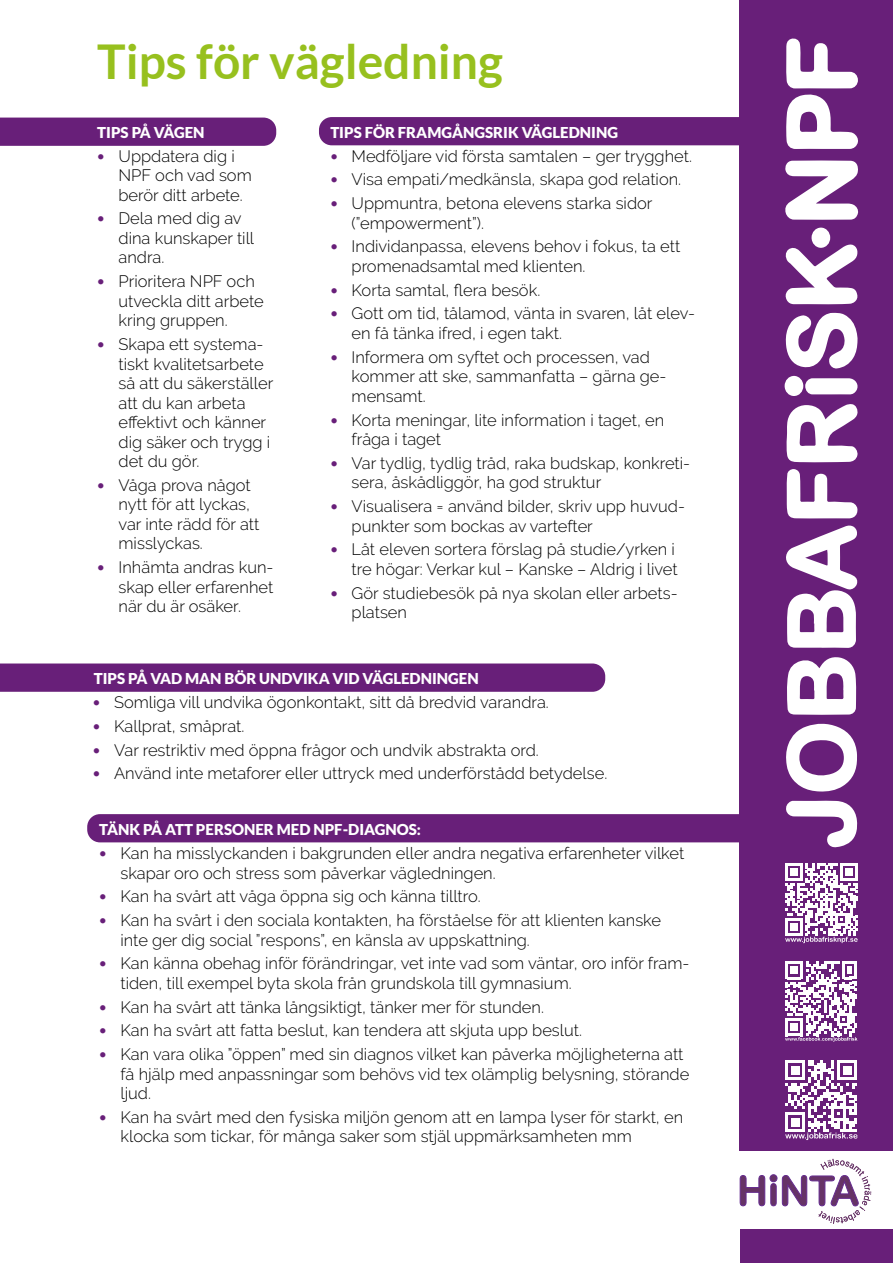
<style>
.page{position:relative;width:893px;height:1263px;background:#fff}
.page>*{position:absolute;margin:0;border:0;box-sizing:border-box;transform-origin:0 0}
.t1{font:700 48px "Lato";color:#97c01e}
.t2{font:300 16.5px/19.5px "Raleway";color:#000}
.t3{font:900 15px "Lato";color:#fff}
.s1{font-family:"Frutiger SLLOTF";font-size:15px;color:#681f79}
</style>
<div class="page">
<div style="left:0;top:118px;width:276px;height:28px;background:#681f79"></div>
<svg style="left:0;top:663px;width:605px;height:29px;background:#6c257c"></svg>
<svg style="left:740px;top:1159px;width:131px;height:65px"></svg>
<div style="left:770px;top:1175px;width:7px;height:7px;background:#636;border-radius:50%"></div>
<div style="left:770px;top:1174px;width:7px;height:8px;border:1px solid #662d91;border-radius:50%"></div>
<div style="left:740px;top:1230px;width:153px;height:33px;background:#681f79"></div>
<div style="left:87px;top:814px;width:679px;height:28px;background:#681f79;border-radius:13px"></div>
<div style="left:319px;top:117px;width:453px;height:28px;background:#681f79;border-radius:13px"></div>
<div style="left:740px;top:0;width:153px;height:1151px;background:#681f79"></div>
<svg style="left:785px;top:961px;width:72px;height:80px"></svg>
<svg style="left:785px;top:1060px;width:72px;height:80px"></svg>
<svg style="left:785px;top:863px;width:73px;height:80px"></svg>
<svg style="left:785px;top:160px;width:73px;height:60px"></svg>
<svg style="left:785px;top:244px;width:73px;height:61px"></svg>
<svg style="left:785px;top:313px;width:73px;height:56px"></svg>
<svg style="left:787px;top:469px;width:71px;height:49px"></svg>
<svg style="left:786px;top:800px;width:71px;height:47px"></svg>
<svg style="left:805px;top:378px;width:53px;height:16px"></svg>
<div style="left:812px;top:228px;width:18px;height:20px;background:#fff;border-radius:50%"></div>
<div style="left:785px;top:376px;width:18px;height:20px;background:#fff;border-radius:50%"></div>
<svg style="left:787px;top:657px;width:69px;height:58px"></svg>
<svg style="left:786px;top:404px;width:72px;height:58px"></svg>
<svg style="left:786px;top:723px;width:71px;height:69px"></svg>
<svg style="left:786px;top:38px;width:72px;height:111px"></svg>
<svg style="left:786px;top:525px;width:72px;height:123px"></svg>
<h1 class="t1" style="left:97px;top:34px;width:407px">Tips för vägledning</h1>
<h2 class="t3" style="left:97px;top:124px;width:109px">TIPS PÅ VÄGEN</h2>
<p class="t2" style="left:119px;top:146px;width:135px;text-indent:-21px"><span class="s1">•</span> Uppdatera dig i<br>NPF och vad som berör ditt arbete.</p>
<p class="t2" style="left:119px;top:209px;width:137px;text-indent:-21px"><span class="s1">•</span> Dela med dig av dina kunskaper till andra.</p>
<p class="t2" style="left:119px;top:272px;width:147px;text-indent:-21px"><span class="s1">•</span> Prioritera NPF och utveckla ditt arbete kring gruppen.</p>
<p class="t2" style="left:119px;top:334px;width:156px;text-indent:-21px"><span class="s1">•</span> Skapa ett systema&shy;tiskt kvalitetsarbete så att du säkerställer att du kan arbeta effektivt och känner dig säker och trygg i det du gör.</p>
<p class="t2" style="left:119px;top:475px;width:142px;text-indent:-21px"><span class="s1">•</span> Våga prova något nytt för att lyckas, var inte rädd för att misslyckas.</p>
<p class="t2" style="left:119px;top:557px;width:156px;text-align:justify;text-indent:-21px"><span class="s1">•</span> Inhämta andras kun&shy;skap eller erfarenhet när du är osäker.</p>
<h2 class="t3" style="left:330px;top:124px;width:289px">TIPS FÖR FRAMGÅNGSRIK VÄGLEDNING</h2>
<p class="t2" style="left:330px;top:146px;width:363px"><span class="s1">•</span> Medföljare vid första samtalen – ger trygghet.</p>
<p class="t2" style="left:330px;top:170px;width:352px"><span class="s1">•</span> Visa empati/medkänsla, skapa god relation.</p>
<p class="t2" style="left:352px;top:194px;width:302px;text-indent:-21px"><span class="s1">•</span> Uppmuntra, betona elevens starka sidor (”empowerment”).</p>
<p class="t2" style="left:352px;top:237px;width:330px;text-indent:-21px"><span class="s1">•</span> Individanpassa, elevens behov i fokus, ta ett promenadsamtal med klienten.</p>
<p class="t2" style="left:330px;top:280px;width:211px"><span class="s1">•</span> Korta samtal, flera besök.</p>
<p class="t2" style="left:352px;top:304px;width:345px;text-indent:-21px"><span class="s1">•</span> Gott om tid, tålamod, vänta in svaren, låt elev&shy;en få tänka ifred, i egen takt.</p>
<p class="t2" style="left:352px;top:347px;width:316px;text-indent:-21px"><span class="s1">•</span> Informera om syftet och processen, vad kommer att ske, sammanfatta – gärna ge&shy;mensamt.</p>
<p class="t2" style="left:352px;top:410px;width:314px;text-indent:-21px"><span class="s1">•</span> Korta meningar, lite information i taget, en fråga i taget</p>
<p class="t2" style="left:352px;top:453px;width:340px;text-indent:-21px"><span class="s1">•</span> Var tydlig, tydlig tråd, raka budskap, konkreti&shy;sera, åskådliggör, ha god struktur</p>
<p class="t2" style="left:352px;top:496px;width:335px;text-indent:-21px"><span class="s1">•</span> Visualisera = använd bilder, skriv upp huvud&shy;punkter som bockas av vartefter</p>
<p class="t2" style="left:330px;top:540px;width:349px;text-align:right"><span class="s1">•</span> Låt eleven sortera förslag på studie/yrken i tre högar: Verkar kul – Kanske – Aldrig i livet</p>
<p class="t2" style="left:352px;top:583px;width:328px;text-indent:-21px"><span class="s1">•</span> Gör studiebesök på nya skolan eller arbets&shy;platsen</p>
<h2 class="t3" style="left:94px;top:670px;width:386px">TIPS PÅ VAD MAN BÖR UNDVIKA VID VÄGLEDNINGEN</h2>
<p class="t2" style="left:93px;top:692px;width:457px"><span class="s1">•</span> Somliga vill undvika ögonkontakt, sitt då bredvid varandra.</p>
<p class="t2" style="left:93px;top:716px;width:153px"><span class="s1">•</span> Kallprat, småprat.</p>
<p class="t2" style="left:93px;top:740px;width:447px"><span class="s1">•</span> Var restriktiv med öppna frågor och undvik abstrakta ord.</p>
<p class="t2" style="left:93px;top:764px;width:516px"><span class="s1">•</span> Använd inte metaforer eller uttryck med underförstådd betydelse.</p>
<h2 class="t3" style="left:99px;top:821px;width:323px">TÄNK PÅ ATT PERSONER MED NPF-DIAGNOS:</h2>
<p class="t2" style="left:120px;top:843px;width:565px;text-indent:-21px"><span class="s1">•</span> Kan ha misslyckanden i bakgrunden eller andra negativa erfarenheter vilket skapar oro och stress som påverkar vägledningen.</p>
<p class="t2" style="left:99px;top:887px;width:383px"><span class="s1">•</span> Kan ha svårt att våga öppna sig och känna tilltro.</p>
<p class="t2" style="left:120px;top:910px;width:542px;text-indent:-21px"><span class="s1">•</span> Kan ha svårt i den sociala kontakten, ha förståelse för att klienten kanske inte ger dig social ”respons”, en känsla av uppskattning.</p>
<p class="t2" style="left:120px;top:954px;width:570px;text-indent:-21px"><span class="s1">•</span> Kan känna obehag inför förändringar, vet inte vad som väntar, oro inför fram&shy;tiden, till exempel byta skola från grundskola till gymnasium.</p>
<p class="t2" style="left:99px;top:997px;width:446px"><span class="s1">•</span> Kan ha svårt att tänka långsiktigt, tänker mer för stunden.</p>
<p class="t2" style="left:99px;top:1021px;width:484px"><span class="s1">•</span> Kan ha svårt att fatta beslut, kan tendera att skjuta upp beslut.</p>
<p class="t2" style="left:120px;top:1044px;width:570px;text-indent:-21px"><span class="s1">•</span> Kan vara olika ”öppen” med sin diagnos vilket kan påverka möjligheterna att få hjälp med anpassningar som behövs vid tex olämplig belysning, störande ljud.</p>
<p class="t2" style="left:120px;top:1107px;width:564px;text-indent:-21px"><span class="s1">•</span> Kan ha svårt med den fysiska miljön genom att en lampa lyser för starkt, en klocka som tickar, för många saker som stjäl uppmärksamheten mm</p>
</div>
